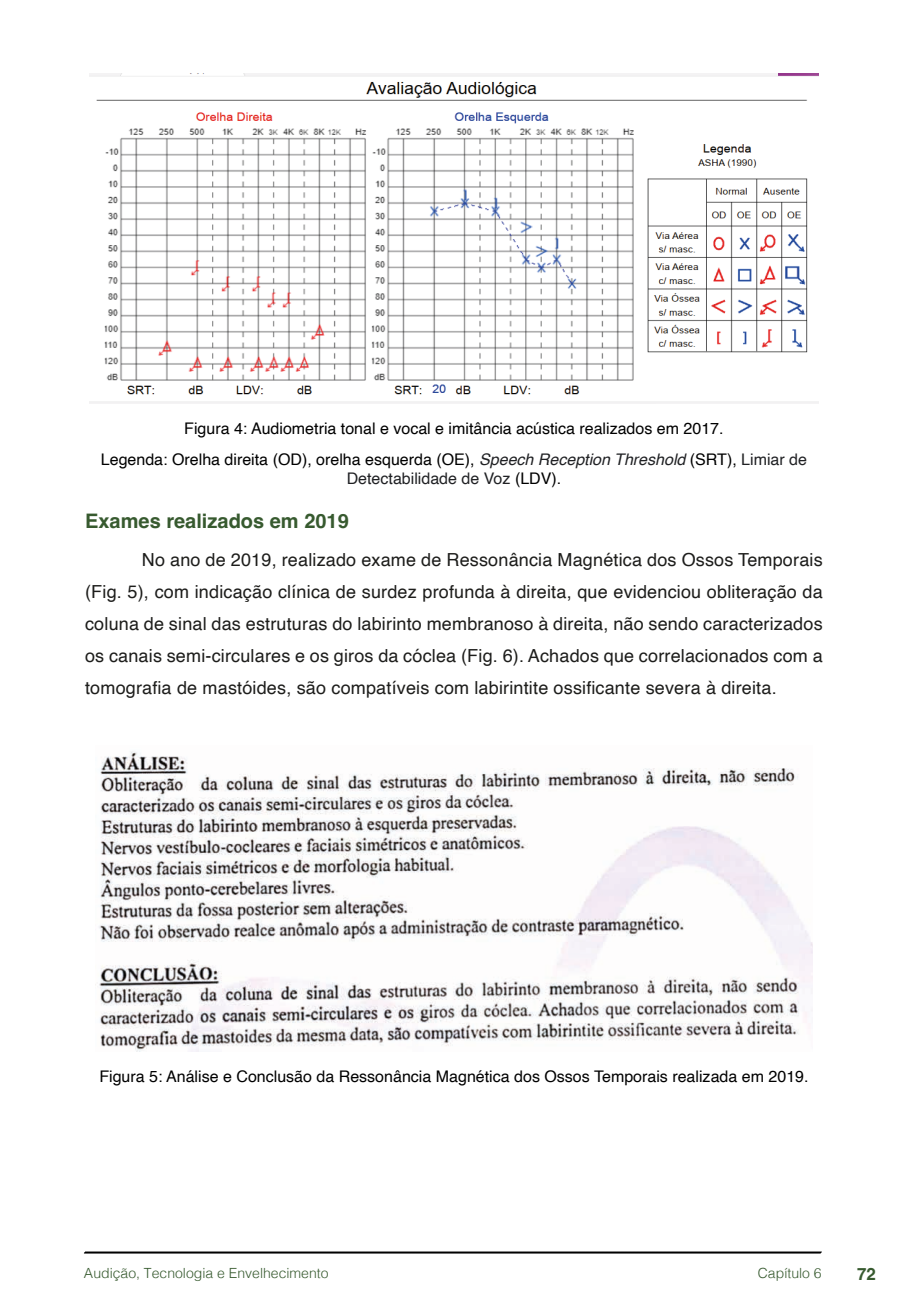
<style>
.page{position:relative;width:908px;height:1304px;background:#fff}
.page>*{position:absolute;margin:0;border:0;box-sizing:border-box;transform-origin:0 0}
.t1{font:700 20px "Helvetica";color:#375a2f}
.t2{font:18px/32px "Helvetica";letter-spacing:.01em;color:#1d1d1b;text-align:justify}
.t3{font:700 16.8px "Helvetica";color:#375a2f}
.t4{font:16px/30.6px "Helvetica";color:#000;text-align:center}
.t5{font:16px "Helvetica";color:#202124}
.t6{font:300 14px "Helvetica";color:#375a2f}
.s1{font-style:italic;color:#202124}
.s2{color:#202124}
.s3{color:#000}
</style>
<div class="page">
<svg style="left:84px;top:1251px;width:737px;height:3px;background:#515151"></svg>
<img style="left:89px;top:74px;width:729px;height:330px">
<img style="left:95px;top:751px;width:717px;height:300px">
<p class="t4" style="left:101px;top:414px;width:707px">Figura 4: Audiometria tonal e vocal e imitância acústica realizados em 2017.<br>Legenda: Orelha direita (OD), orelha esquerda (OE), <span class="s1">Speech Reception Threshold</span> (SRT), <span class="s2">Limiar de</span></p>
<p class="t5" style="left:346px;top:466px;width:216px">Detectabilidade de Voz <span class="s3">(LDV).</span></p>
<p class="t1" style="left:85px;top:509px;width:265px">Exames realizados em 2019</p>
<p class="t2" style="left:85px;top:544px;width:738px;text-indent:57px">No ano de 2019, realizado exame de Ressonância Magnética dos Ossos Temporais (Fig. 5), com indicação clínica de surdez profunda à direita, que evidenciou obliteração da coluna de sinal das estruturas do labirinto membranoso à direita, não sendo caracterizados os canais semi-circulares e os giros da cóclea (Fig. 6). Achados que correlacionados com a tomografia de mastóides, são compatíveis com labirintite ossificante severa à direita.</p>
<p class="t4" style="left:99px;top:1061px;width:710px">Figura 5: Análise e Conclusão da Ressonância Magnética dos Ossos Temporais realizada em 2019.</p>
<p class="t6" style="left:84px;top:1261px;width:246px">Audição, Tecnologia e Envelhecimento</p>
<p class="t6" style="left:757px;top:1261px;width:65px">Capítulo 6</p>
<p class="t3" style="left:856px;top:1264px;width:20px">72</p>
</div>
